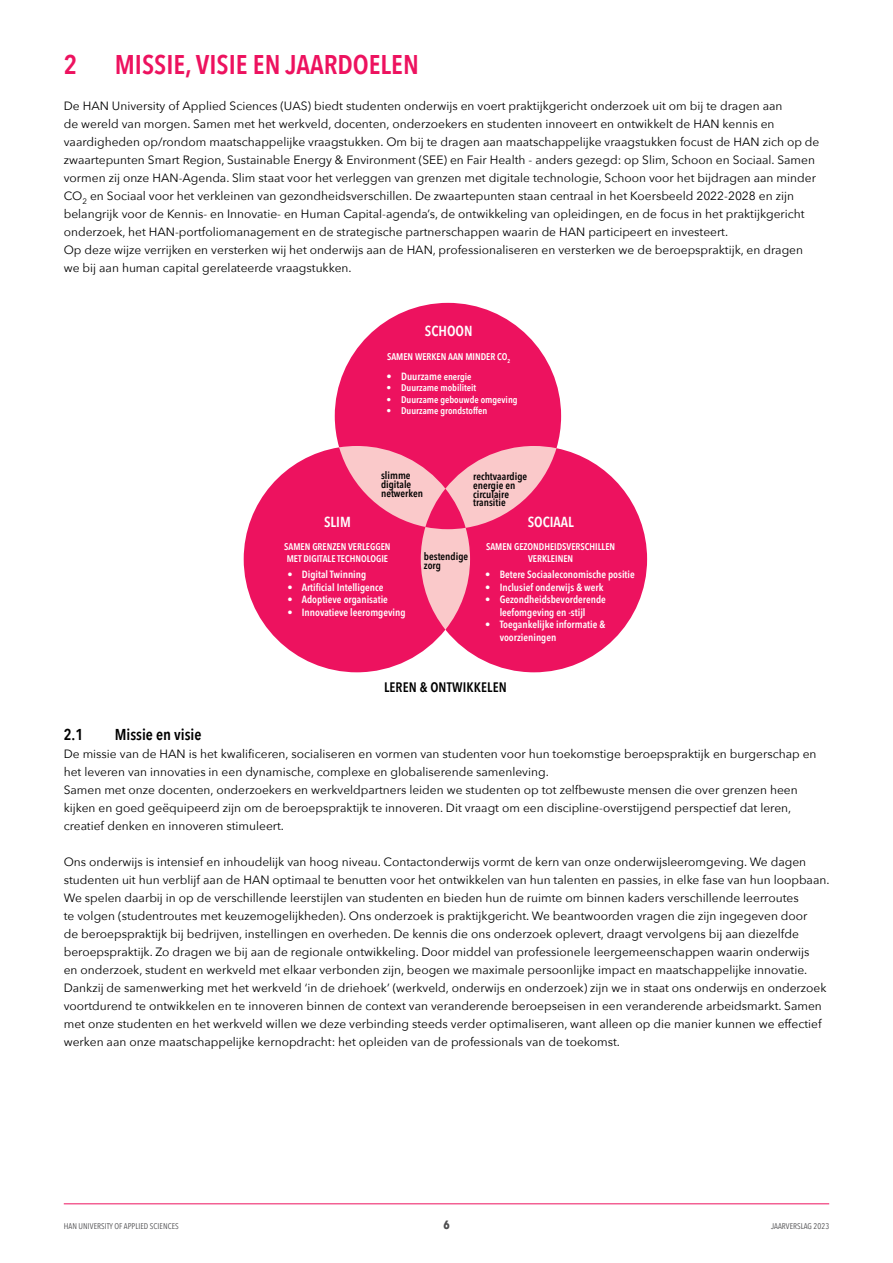
<style>
.page{position:relative;width:893px;height:1263px;background:#fff}
.page>*{position:absolute;margin:0;border:0;box-sizing:border-box;transform-origin:0 0}
.H2_Kop_2{font:600 27px "Avenir Next Condensed";color:#ed125f}
.H3_Paragraafkop{font:600 15.75px "Avenir Next Condensed";color:#000}
.t1{font:600 14.4px "Avenir Next Condensed";color:#fff}
.t2{font:600 13.65px "Avenir Next Condensed";letter-spacing:.01em;color:#000}
.P_Body_1_witregel_voor{font:12px/18px "Avenir Next";color:#000}
.P_Body{font:12px/18px "Avenir Next";color:#000}
.t3{font:700 12px "Avenir Next Condensed";color:#4d4d4f}
.t4{font:600 10.35px/12.5px "Avenir Next Condensed";color:#fff;text-align:center}
.t5{font:600 10.35px/8.9px "Avenir Next Condensed";color:#000}
.t6{font:600 9.6px/11.6px "Avenir Next Condensed";color:#fff}
.t7{font:8.25px "Avenir Next Condensed";letter-spacing:.005em;color:#4d4d4f}
.s1{font-size:9.6px}
</style>
<div class="page">
<hr style="left:64px;top:1203px;width:765px;height:1px;background:#ed125f">
<svg style="left:445px;top:449px;width:202px;height:223px;fill:#ed125f"></svg>
<svg style="left:244px;top:448px;width:201px;height:224px;fill:#ed125f"></svg>
<svg style="left:335px;top:303px;width:226px;height:226px;background:#f15085"></svg>
<h2 class="H2_Kop_2" style="left:64px;top:41px;width:15px">2</h2>
<h2 class="H2_Kop_2" style="left:115px;top:41px;width:306px">MISSIE, VISIE EN JAARDOELEN</h2>
<p class="P_Body_1_witregel_voor" style="left:64px;top:96px;width:757px">De HAN University of Applied Sciences (UAS) biedt studenten onderwijs en voert praktijkgericht onderzoek uit om bij te dragen aan<br>de wereld van morgen. Samen met het werkveld, docenten, onderzoekers en studenten innoveert en ontwikkelt de HAN kennis en vaardigheden op/rondom maatschappelijke vraagstukken. Om bij te dragen aan maatschappelijke vraagstukken focust de HAN zich op de zwaartepunten Smart Region, Sustainable Energy &amp; Environment (SEE) en Fair Health - anders gezegd: op Slim, Schoon en Sociaal. Samen vormen zij onze HAN-Agenda. Slim staat voor het verleggen van grenzen met digitale technologie, Schoon voor het bijdragen aan minder CO<sub>2</sub> en Sociaal voor het verkleinen van gezondheidsverschillen. De zwaartepunten staan centraal in het Koersbeeld 2022-2028 en zijn belangrijk voor de Kennis- en Innovatie- en Human Capital-agenda’s, de ontwikkeling van opleidingen, en de focus in het praktijkgericht onderzoek, het HAN-portfoliomanagement en de strategische partnerschappen waarin de HAN participeert en investeert.</p>
<p class="P_Body" style="left:64px;top:240px;width:741px">Op deze wijze verrijken en versterken wij het onderwijs aan de HAN, professionaliseren en versterken we de beroepspraktijk, en dragen we bij aan human capital gerelateerde vraagstukken.</p>
<p class="t1" style="left:425px;top:319px;width:49px">SCHOON</p>
<p class="t6" style="left:387px;top:350px;width:125px">SAMEN WERKEN AAN MINDER CO<sub>2</sub></p>
<p class="t1" style="left:400px;top:359px;width:73px">Lorem ipsum</p>
<p class="t4" style="left:387px;top:369px;width:86px">• Duurzame <span class="s1">energie</span></p>
<p class="t6" style="left:387px;top:382px;width:91px">• Duurzame mobiliteit</p>
<p class="t6" style="left:387px;top:393px;width:132px">• Duurzame gebouwde omgeving</p>
<p class="t6" style="left:387px;top:405px;width:102px">• Duurzame grondstoffen</p>
<p class="t5" style="left:381px;top:471px;width:43px">slimme digitale netwerken</p>
<p class="t5" style="left:473px;top:472px;width:55px">rechtvaardige energie en circulaire transitie</p>
<p class="t1" style="left:324px;top:509px;width:28px">SLIM</p>
<p class="t6" style="left:284px;top:541px;width:108px">SAMEN GRENZEN VERLEGGEN<br>MET DIGITALE TECHNOLOGIE</p>
<p class="t4" style="left:287px;top:568px;width:80px">• Digital Twinning</p>
<p class="t4" style="left:287px;top:581px;width:98px">• Artificial Intelligence</p>
<p class="t4" style="left:287px;top:593px;width:102px">• Adoptieve organisatie</p>
<p class="t4" style="left:287px;top:605px;width:120px">• Innovatieve leeromgeving</p>
<p class="t5" style="left:424px;top:551px;width:46px">bestendige zorg</p>
<p class="t1" style="left:528px;top:510px;width:48px">SOCIAAL</p>
<p class="t6" style="left:486px;top:541px;width:131px;text-align:center">SAMEN GEZONDHEIDSVERSCHILLEN<br>VERKLEINEN</p>
<p class="t4" style="left:485px;top:568px;width:151px">• Betere Sociaaleconomische positie</p>
<p class="t4" style="left:485px;top:581px;width:120px">• Inclusief onderwijs &amp; werk</p>
<p class="t4" style="left:485px;top:593px;width:122px">• Gezondheidsbevorderende leefomgeving en -stijl</p>
<p class="t4" style="left:500px;top:618px;width:107px;text-align:left;text-indent:-14px">• Toegankelijke informatie &amp; voorzieningen</p>
<p class="t2" style="left:384px;top:676px;width:124px">LEREN &amp; ONTWIKKELEN</p>
<h3 class="H3_Paragraafkop" style="left:64px;top:721px;width:21px">2.1</h3>
<h3 class="H3_Paragraafkop" style="left:115px;top:721px;width:88px">Missie en visie</h3>
<p class="P_Body" style="left:64px;top:744px;width:754px">De missie van de HAN is het kwalificeren, socialiseren en vormen van studenten voor hun toekomstige beroepspraktijk en burgerschap en het leveren van innovaties in een dynamische, complexe en globaliserende samenleving.</p>
<p class="P_Body" style="left:64px;top:780px;width:735px">Samen met onze docenten, onderzoekers en werkveldpartners leiden we studenten op tot zelfbewuste mensen die over grenzen heen kijken en goed geëquipeerd zijn om de beroepspraktijk te innoveren. Dit vraagt om een discipline-overstijgend perspectief dat leren, creatief denken en innoveren stimuleert.</p>
<p class="P_Body_1_witregel_voor" style="left:64px;top:852px;width:767px">Ons onderwijs is intensief en inhoudelijk van hoog niveau. Contactonderwijs vormt de kern van onze onderwijsleeromgeving. We dagen studenten uit hun verblijf aan de HAN optimaal te benutten voor het ontwikkelen van hun talenten en passies, in elke fase van hun loopbaan.<br>We spelen daarbij in op de verschillende leerstijlen van studenten en bieden hun de ruimte om binnen kaders verschillende leerroutes<br>te volgen (studentroutes met keuzemogelijkheden). Ons onderzoek is praktijkgericht. We beantwoorden vragen die zijn ingegeven door<br>de beroepspraktijk bij bedrijven, instellingen en overheden. De kennis die ons onderzoek oplevert, draagt vervolgens bij aan diezelfde beroepspraktijk. Zo dragen we bij aan de regionale ontwikkeling. Door middel van professionele leergemeenschappen waarin onderwijs<br>en onderzoek, student en werkveld met elkaar verbonden zijn, beogen we maximale persoonlijke impact en maatschappelijke innovatie.<br>Dankzij de samenwerking met het werkveld ‘in de driehoek’ (werkveld, onderwijs en onderzoek) zijn we in staat ons onderwijs en onderzoek voortdurend te ontwikkelen en te innoveren binnen de context van veranderende beroepseisen in een veranderende arbeidsmarkt. Samen met onze studenten en het werkveld willen we deze verbinding steeds verder optimaliseren, want alleen op die manier kunnen we effectief werken aan onze maatschappelijke kernopdracht: het opleiden van de professionals van de toekomst.</p>
<p class="t7" style="left:64px;top:1219px;width:116px">HAN UNIVERSITY OF APPLIED SCIENCES</p>
<p class="t3" style="left:443px;top:1217px;width:8px">6</p>
<p class="t7" style="left:771px;top:1219px;width:60px">JAARVERSLAG 2023</p>
</div>
